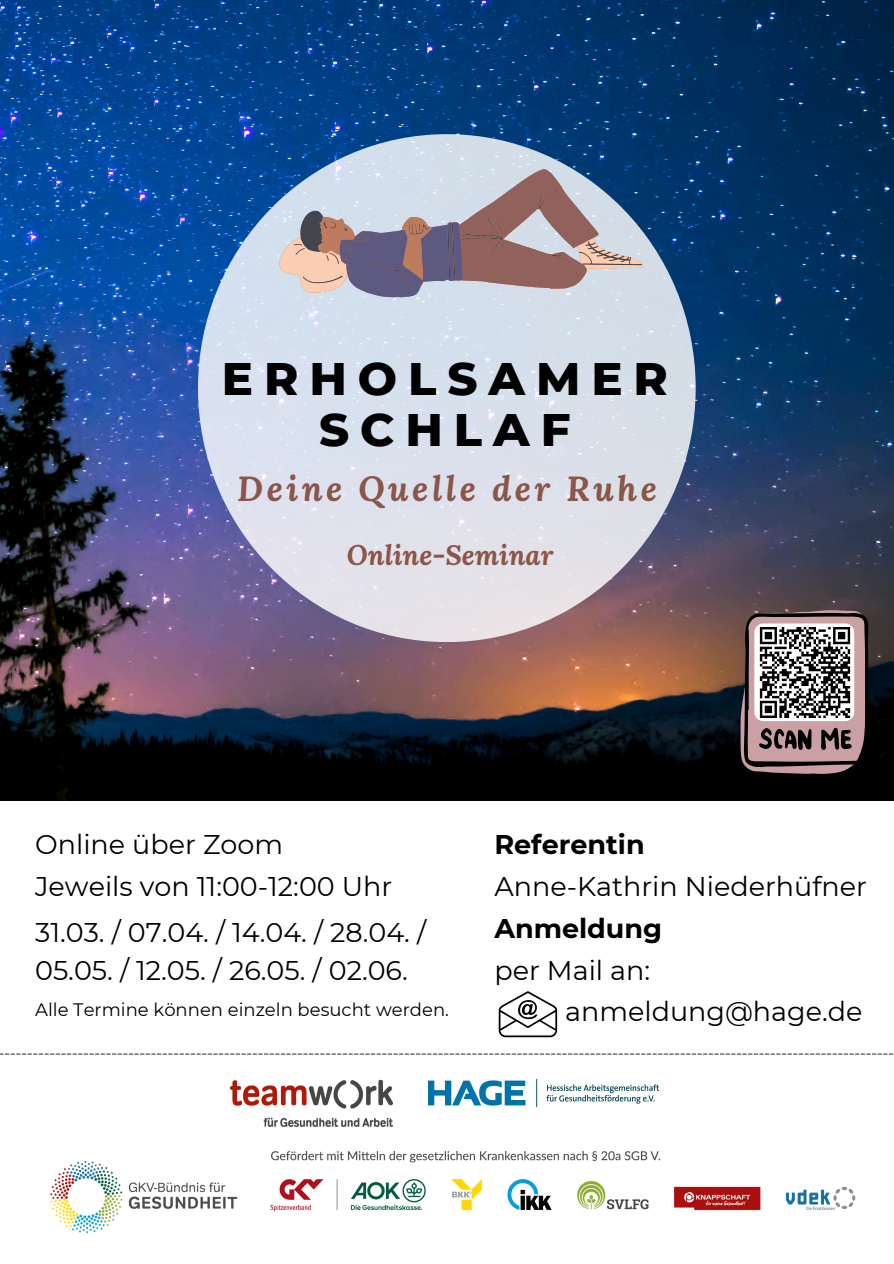
<style>
.page{position:relative;width:894px;height:1264px;background:#fff}
.page>*{position:absolute;margin:0;border:0;box-sizing:border-box;transform-origin:0 0}
.t1{font:800 46.5px/50.7px "Montserrat";letter-spacing:.235em;color:#000;text-align:center}
.t2{font:italic 700 34.5px "Lora";letter-spacing:.1em;color:#8a564a}
.t3{font:italic 700 27.6px "Lora";color:#8a564a}
.t4{font:27px/37.8px "Montserrat";color:#000}
.t5{font:700 27px "Montserrat";color:#000}
.t6{font:18px "Montserrat";color:#000}
</style>
<div class="page">
<img style="left:0;top:0;width:893px;height:800px">
<div style="left:198px;top:134px;width:497px;height:507px;background:#d9e0eb;border-radius:50%"></div>
<svg style="left:279px;top:169px;width:364px;height:128px"></svg>
<svg style="left:0;top:1053px;width:893px;height:1px"></svg>
<img style="left:429px;top:1079px;width:229px;height:27px">
<img style="left:230px;top:1079px;width:163px;height:48px">
<svg style="left:740px;top:610px;width:128px;height:164px;background:#886b6d"></svg>
<img style="left:754px;top:623px;width:100px;height:98px;border-radius:9px">
<img style="left:270px;top:1151px;width:586px;height:61px">
<img style="left:50px;top:1161px;width:188px;height:73px">
<svg style="left:498px;top:991px;width:59px;height:46px"></svg>
<h4 class="t1" style="left:222px;top:353px;width:447px">ERHOLSAMER<br>SCHLAF</h4>
<h3 class="t2" style="left:237px;top:465px;width:421px">Deine Quelle der Ruhe</h3>
<p class="t3" style="left:347px;top:537px;width:208px">Online-Seminar</p>
<p class="t4" style="left:35px;top:825px;width:249px">Online über Zoom</p>
<p class="t4" style="left:35px;top:867px;width:358px">Jeweils von 11:00-12:00 Uhr</p>
<h4 class="t4" style="left:35px;top:913px;width:392px">31.03. / 07.04. / 14.04. / 28.04. /<br>05.05. / 12.05. / 26.05. / 02.06.</h4>
<h4 class="t6" style="left:35px;top:998px;width:415px">Alle Termine können einzeln besucht werden.</h4>
<p class="t5" style="left:494px;top:828px;width:152px">Referentin</p>
<p class="t4" style="left:494px;top:867px;width:374px">Anne-Kathrin Niederhüfner</p>
<h2 class="t5" style="left:494px;top:911px;width:169px">Anmeldung</h2>
<h3 class="t4" style="left:494px;top:951px;width:157px">per Mail an:</h3>
<h1 class="t4" style="left:565px;top:992px;width:298px">anmeldung@hage.de</h1>
</div>
